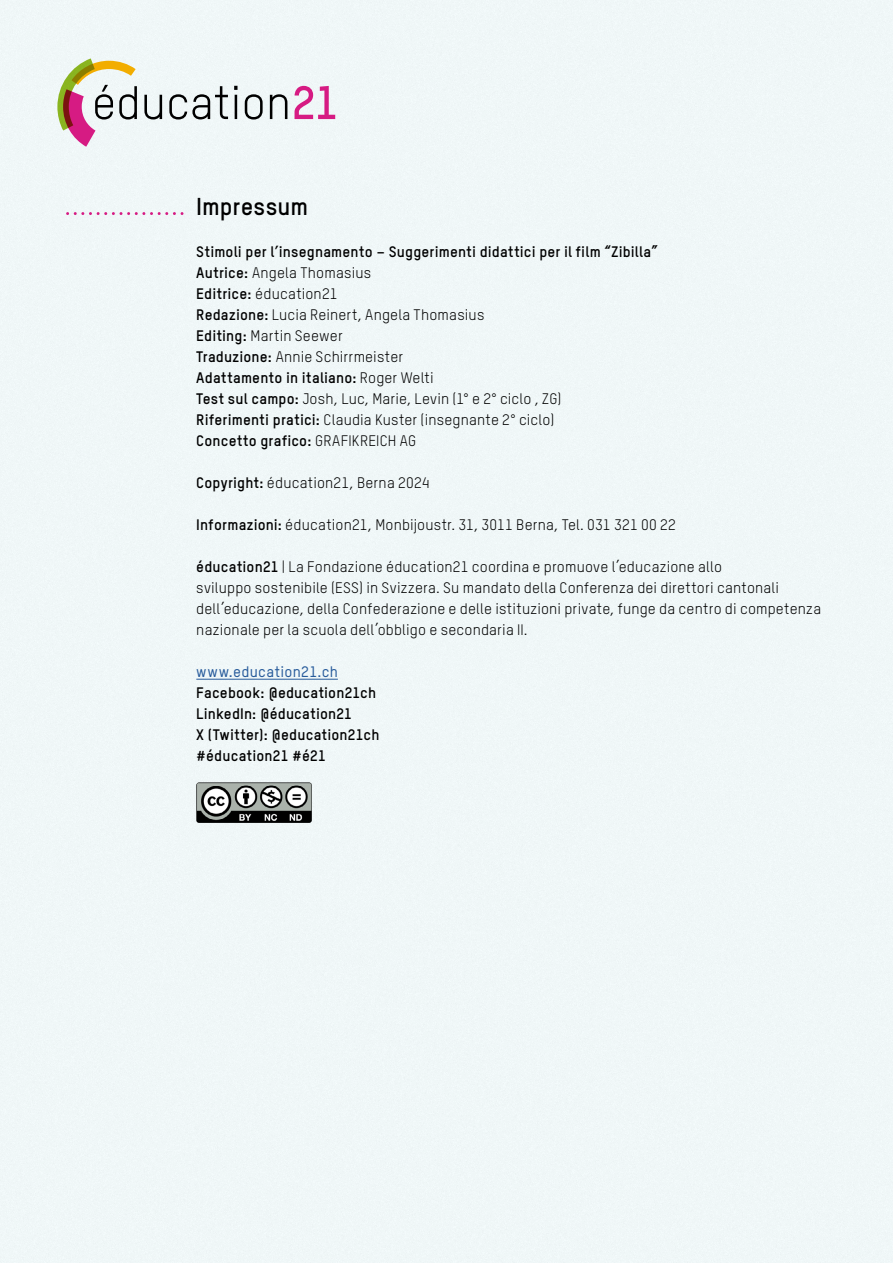
<style>
.page{position:relative;width:893px;height:1263px;background:#eff7f7}
.page>*{position:absolute;margin:0;border:0;box-sizing:border-box;transform-origin:0 0}
.t1{font:700 24px "TSTARPRO";letter-spacing:.005em;color:#000}
.t2{font:700 15px/21px "TSTARPRO";letter-spacing:.01em;color:#000}
.t3{font:15px/21px "TSTARPRO";letter-spacing:.01em;color:#000}
.t4{font:500 15px "TSTARPRO";letter-spacing:.025em;color:#275b9b}
.s1{font-weight:400}
.s2{font-weight:700}
</style>
<div class="page">
<hr style="left:196px;top:679px;width:142px;height:1px;background:#275b9b">
<svg style="left:144px;top:95px;width:18px;height:24px"></svg>
<svg style="left:169px;top:86px;width:59px;height:34px"></svg>
<svg style="left:234px;top:86px;width:3px;height:4px"></svg>
<hr style="left:235px;top:95px;width:2px;height:24px;background:#000">
<svg style="left:245px;top:94px;width:18px;height:26px"></svg>
<svg style="left:270px;top:94px;width:17px;height:25px"></svg>
<svg style="left:295px;top:86px;width:40px;height:33px"></svg>
<svg style="left:57px;top:58px;width:80px;height:89px"></svg>
<img style="left:196px;top:782px;width:116px;height:41px">
<svg style="left:75px;top:212px;width:108px;height:3px"></svg>
<h1 class="t1" style="left:196px;top:191px;width:113px">Impressum</h1>
<p class="t2" style="left:196px;top:241px;width:463px">Stimoli per l’insegnamento – Suggerimenti didattici per il film “Zibilla” Autrice: <span class="s1">Angela Thomasius<br></span>Editrice: <span class="s1">éducation21<br></span>Redazione: <span class="s1">Lucia Reinert, Angela Thomasius<br></span>Editing: <span class="s1">Martin Seewer<br></span>Traduzione: <span class="s1">Annie Schirrmeister<br></span>Adattamento in italiano: <span class="s1">Roger Welti<br></span>Test sul campo: <span class="s1">Josh, Luc, Marie, Levin (1° e 2° ciclo , ZG)<br></span>Riferimenti pratici: <span class="s1">Claudia Kuster (insegnante 2° ciclo)<br></span>Concetto grafico: <span class="s1">GRAFIKREICH AG</span></p>
<p class="t3" style="left:196px;top:472px;width:235px"><span class="s2">Copyright:</span> éducation21, Berna 2024</p>
<p class="t3" style="left:196px;top:514px;width:481px"><span class="s2">Informazioni:</span> éducation21, Monbijoustr. 31, 3011 Berna, Tel. 031 321 00 22</p>
<p class="t3" style="left:196px;top:556px;width:626px"><span class="s2">éducation21</span> | La Fondazione éducation21 coordina e promuove l’educazione allo<br>sviluppo sostenibile (ESS) in Svizzera. Su mandato della Conferenza dei direttori cantonali dell’educazione, della Confederazione e delle istituzioni private, funge da centro di competenza nazionale per la scuola dell’obbligo e secondaria II.</p>
<p class="t4" style="left:196px;top:662px;width:143px">www.education21.ch</p>
<p class="t2" style="left:196px;top:682px;width:185px">Facebook: @education21ch<br>LinkedIn: @éducation21<br>X (Twitter): @education21ch #éducation21 #é21</p>
</div>
